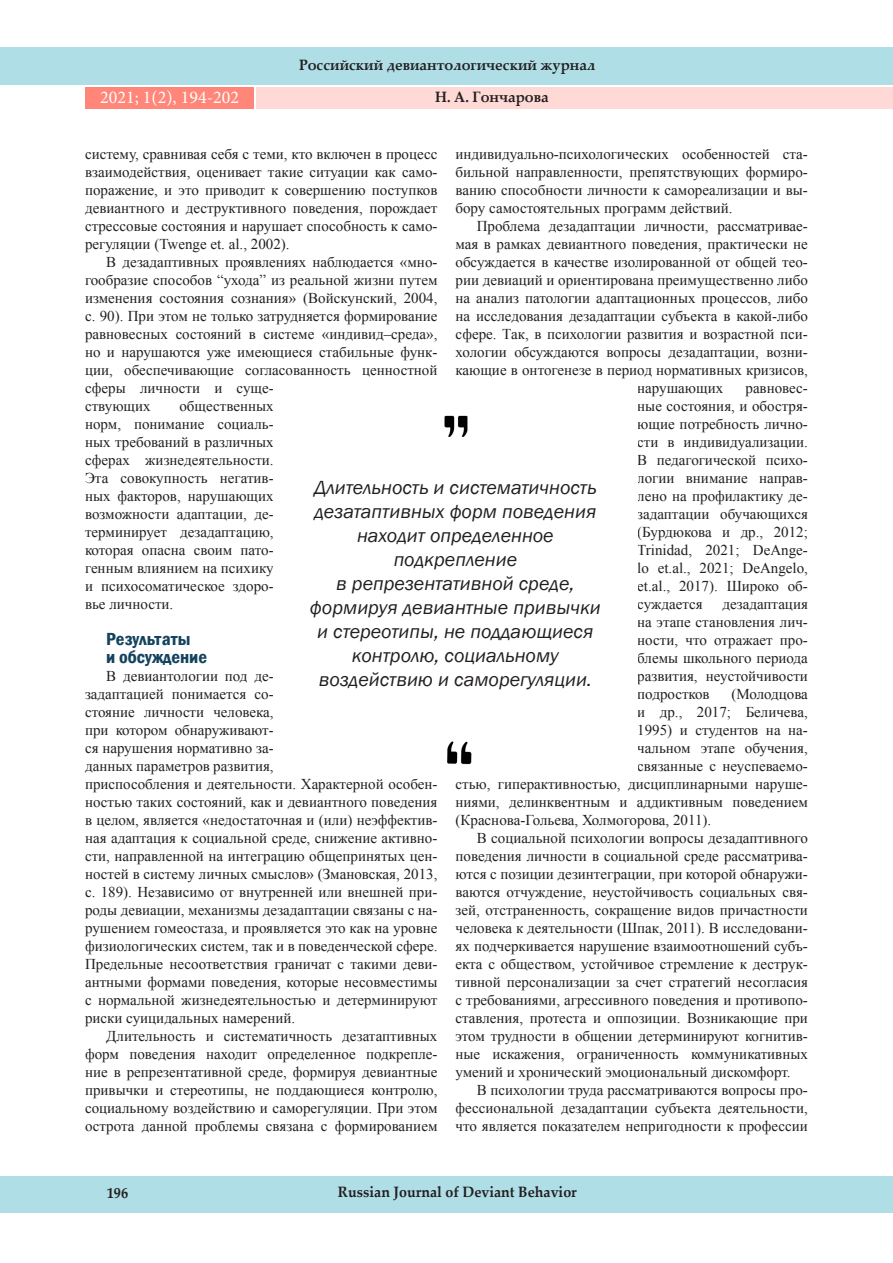
<style>
.page{position:relative;width:893px;height:1263px;background:#fff}
.page>*{position:absolute;margin:0;border:0;box-sizing:border-box;transform-origin:0 0}
.t1{font:italic 19.5px/24px "Franklin Gothic";color:#231f20;text-align:center}
.t2{font:600 condensed 18px "Franklin Gothic";color:#14435d;scale:1.05 1}
.t3{font:18px "Minion Pro";color:#fff}
.Текст_статьи{font:15px/18px "Times New Roman";color:#231f20;text-align:justify}
.t4{font:700 15px "Palatino Linotype";color:#231f20;scale:.95 1}
</style>
<div class="page">
<div style="left:0;top:48px;width:893px;height:37px;background:#afdee6"></div>
<div style="left:0;top:1176px;width:892px;height:37px;background:#afdee6"></div>
<img style="left:444px;top:415px;width:28px;height:350px">
<div style="left:256px;top:87px;width:637px;height:21px;background:#ffd9d5"></div>
<div style="left:85px;top:87px;width:168px;height:21px;background:#ff8679"></div>
<p class="t4" style="left:299px;top:54px;width:313px">Российский девиантологический журнал</p>
<p class="t3" style="left:100px;top:85px;width:140px">2021; 1(2), 194-202</p>
<p class="t4" style="left:435px;top:86px;width:121px">Н. А. Гончарова</p>
<p class="Текст_статьи" style="left:85px;top:145px;width:354px">систему, сравнивая себя с теми, кто включен в процесс взаимодействия, оценивает такие ситуации как само&shy;поражение, и это приводит к совершению поступков девиантного и деструктивного поведения, порождает стрессовые состояния и нарушает способность к само&shy;регуляции (Twenge et. al., 2002).</p>
<p class="Текст_статьи" style="left:85px;top:253px;width:354px;text-align:left;text-indent:21px">В дезадаптивных проявлениях наблюдается «мно&shy;гообразие способов “ухода” из реальной жизни путем изменения состояния сознания» (Войскунский, 2004, с. 90). При этом не только затрудняется формирование равновесных состояний в системе «индивид–среда», но и нарушаются уже имеющиеся стабильные функ&shy;ции, обеспечивающие согласованность ценностной сферы личности и суще-<br>ствующих</p>
<p class="Текст_статьи" style="left:455px;top:145px;width:354px">индивидуально-психологических особенностей ста&shy;бильной направленности, препятствующих формиро&shy;ванию способности личности к самореализации и вы&shy;бору самостоятельных программ действий.</p>
<p class="Текст_статьи" style="left:477px;top:217px;width:333px">Проблема дезадаптации личности, рассматривае-</p>
<p class="Текст_статьи" style="left:455px;top:235px;width:354px">мая в рамках девиантного поведения, практически не</p>
<p class="Текст_статьи" style="left:455px;top:253px;width:354px">обсуждается в качестве изолированной от общей тео-</p>
<p class="Текст_статьи" style="left:455px;top:271px;width:354px">рии девиаций и ориентирована преимущественно либо</p>
<p class="Текст_статьи" style="left:455px;top:289px;width:354px">на анализ патологии адаптационных процессов, либо</p>
<p class="Текст_статьи" style="left:455px;top:307px;width:354px">на исследования дезадаптации субъекта в какой-либо</p>
<p class="Текст_статьи" style="left:455px;top:325px;width:354px">сфере. Так, в психологии развития и возрастной пси-</p>
<p class="Текст_статьи" style="left:455px;top:343px;width:354px">хологии обсуждаются вопросы дезадаптации, возни-</p>
<p class="Текст_статьи" style="left:455px;top:361px;width:354px">кающие в онтогенезе в период нормативных кризисов,</p>
<p class="Текст_статьи" style="left:637px;top:379px;width:87px">нарушающих</p>
<p class="Текст_статьи" style="left:637px;top:379px;width:172px;text-indent:108px">равновес&shy;ные состояния, и обостря&shy;ющие потребность лично&shy;сти в индивидуализации.<br>В педагогической психо&shy;логии внимание направ&shy;лено на профилактику де&shy;задаптации обучающихся (Бурдюкова и др., 2012; Trinidad, 2021; DeAnge&shy;lo et.al., 2021; DeAngelo, et.al., 2017). Широко об&shy;суждается</p>
<p class="Текст_статьи" style="left:85px;top:397px;width:190px;text-indent:94px">общественных норм, понимание социаль&shy;ных требований в различных сферах жизнедеятельности.<br>Эта совокупность негатив&shy;ных факторов, нарушающих возможности адаптации, де&shy;терминирует дезадаптацию, которая опасна своим пато&shy;генным влиянием на психику и психосоматическое здоро&shy;вье личности.</p>
<p class="t2" style="left:106px;top:627px;width:82px">Результаты</p>
<p class="t2" style="left:106px;top:645px;width:98px">и обсуждение</p>
<p class="Текст_статьи" style="left:85px;top:667px;width:354px;text-align:left;text-indent:21px">В девиантологии под де-<br>задаптацией понимается со-<br>стояние личности человека,<br>при котором обнаруживают-<br>ся нарушения нормативно за-<br>данных параметров развития,<br>приспособления и деятельности. Характерной особен&shy;ностью таких состояний, как и девиантного поведения в целом, является «недостаточная и (или) неэффектив&shy;ная адаптация к социальной среде, снижение активно&shy;сти, направленной на интеграцию общепринятых цен&shy;ностей в систему личных смыслов» (Змановская, 2013, с. 189). Независимо от внутренней или внешней при&shy;роды девиации, механизмы дезадаптации связаны с на&shy;рушением гомеостаза, и проявляется это как на уровне физиологических систем, так и в поведенческой сфере.<br>Предельные несоответствия граничат с такими деви&shy;антными формами поведения, которые несовместимы с нормальной жизнедеятельностью и детерминируют риски суицидальных намерений.</p>
<p class="Текст_статьи" style="left:85px;top:1027px;width:354px;text-indent:21px">Длительность и систематичность дезатаптивных форм поведения находит определенное подкрепле&shy;ние в репрезентативной среде, формируя девиантные привычки и стереотипы, не поддающиеся контролю, социальному воздействию и саморегуляции. При этом острота данной проблемы связана с формированием</p>
<p class="t1" style="left:310px;top:475px;width:292px">Длительность и систематичность дезатаптивных форм поведения находит определенное подкрепление<br>в репрезентативной среде, формируя девиантные привычки и стереотипы, не поддающиеся контролю, социальному воздействию и саморегуляции.</p>
<p class="Текст_статьи" style="left:637px;top:595px;width:172px;text-indent:85px">дезадаптация на этапе становления лич&shy;ности, что отражает про&shy;блемы школьного периода развития, неустойчивости подростков</p>
<p class="Текст_статьи" style="left:731px;top:685px;width:78px">(Молодцова</p>
<p class="Текст_статьи" style="left:637px;top:703px;width:172px">и др., 2017; Беличева,</p>
<p class="Текст_статьи" style="left:637px;top:721px;width:172px">1995) и студентов на на-</p>
<p class="Текст_статьи" style="left:637px;top:739px;width:172px">чальном этапе обучения,</p>
<p class="Текст_статьи" style="left:637px;top:757px;width:172px">связанные с неуспеваемо-</p>
<p class="Текст_статьи" style="left:455px;top:775px;width:354px">стью, гиперактивностью, дисциплинарными наруше-</p>
<p class="Текст_статьи" style="left:455px;top:793px;width:354px">ниями, делинквентным и аддиктивным поведением</p>
<p class="Текст_статьи" style="left:455px;top:811px;width:257px">(Краснова-Гольева, Холмогорова, 2011).</p>
<p class="Текст_статьи" style="left:455px;top:829px;width:354px;text-indent:21px">В социальной психологии вопросы дезадаптивного поведения личности в социальной среде рассматрива&shy;ются с позиции дезинтеграции, при которой обнаружи&shy;ваются отчуждение, неустойчивость социальных свя&shy;зей, отстраненность, сокращение видов причастности человека к деятельности (Шпак, 2011). В исследовани&shy;ях подчеркивается нарушение взаимоотношений субъ&shy;екта с обществом, устойчивое стремление к деструк&shy;тивной персонализации за счет стратегий несогласия с требованиями, агрессивного поведения и противопо&shy;ставления, протеста и оппозиции. Возникающие при этом трудности в общении детерминируют когнитив&shy;ные искажения, ограниченность коммуникативных умений и хронический эмоциональный дискомфорт.</p>
<p class="Текст_статьи" style="left:455px;top:1081px;width:354px;text-indent:21px">В психологии труда рассматриваются вопросы про&shy;фессиональной дезадаптации субъекта деятельности, что является показателем непригодности к профессии</p>
<p class="t4" style="left:107px;top:1182px;width:24px">196</p>
<p class="t4" style="left:338px;top:1181px;width:253px">Russian Journal of Deviant Behavior</p>
</div>
